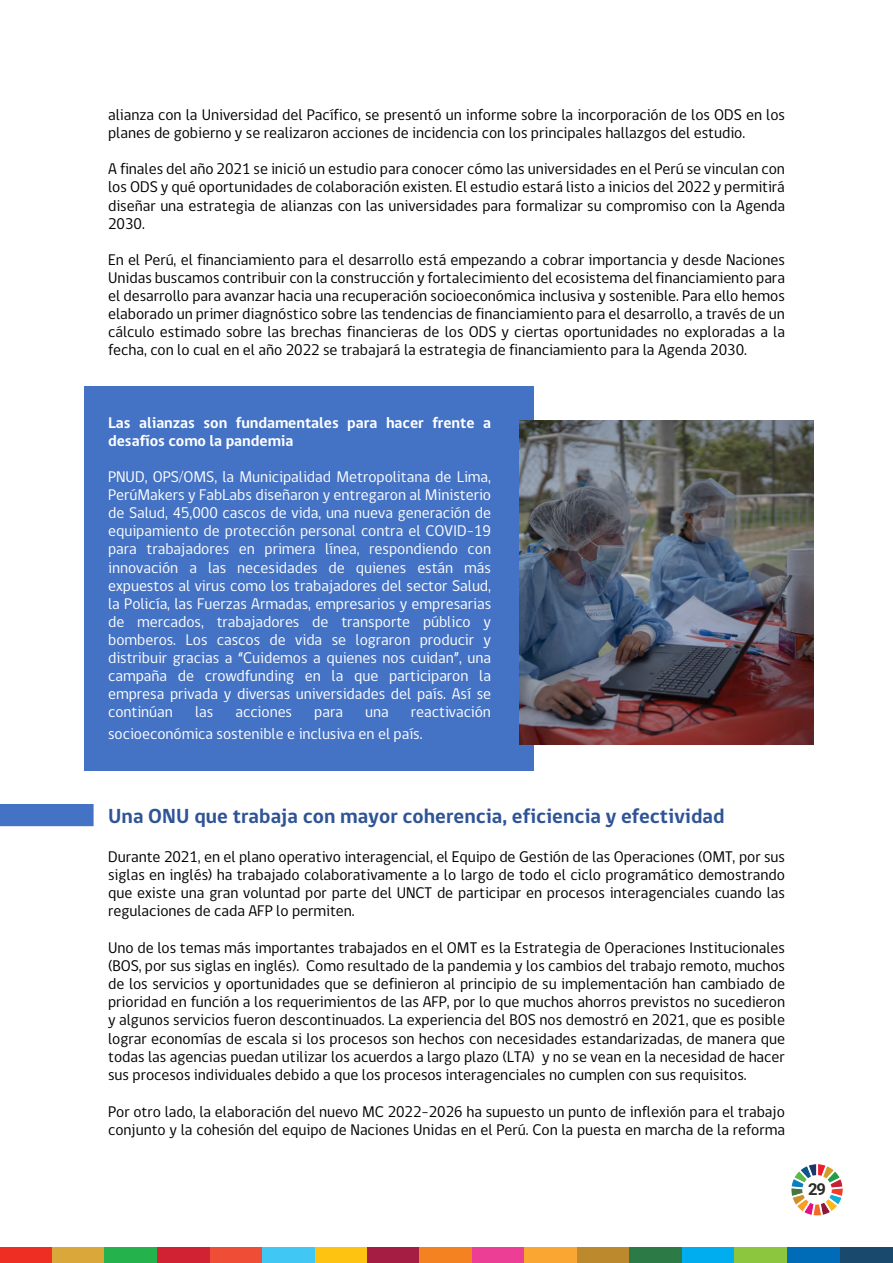
<style>
.page{position:relative;width:893px;height:1263px;background:#fff}
.page>*{position:absolute;margin:0;border:0;box-sizing:border-box;transform-origin:0 0}
.t1{font:700 20.85px "gob CL";letter-spacing:.005em;color:#2f5496}
.t2{font:700 16.5px "Roboto";color:#2b2c2c}
.t3{font:15.9px/18.1px "gob CL";letter-spacing:-.005em;color:#000;text-align:justify}
.t4{font:15.9px/18.1px "gob CL";letter-spacing:-.005em;color:#fff;text-align:justify}
.t5{font:700 15.9px/18.3px "gob CL";letter-spacing:-.005em;color:#fff}
</style>
<div class="page">
<div style="left:0;top:1247px;width:52px;height:16px;background:#ee2e22"></div>
<div style="left:52px;top:1247px;width:53px;height:16px;background:#daa73b"></div>
<div style="left:105px;top:1247px;width:52px;height:16px;background:#23b24b"></div>
<div style="left:157px;top:1247px;width:53px;height:16px;background:#d12233"></div>
<div style="left:210px;top:1247px;width:52px;height:16px;background:#ef4d35"></div>
<div style="left:262px;top:1247px;width:53px;height:16px;background:#40c7f4"></div>
<div style="left:315px;top:1247px;width:52px;height:16px;background:#fec210"></div>
<div style="left:367px;top:1247px;width:53px;height:16px;background:#a61d43"></div>
<div style="left:419px;top:1247px;width:53px;height:16px;background:#f58220"></div>
<div style="left:472px;top:1247px;width:52px;height:16px;background:#ed3e96"></div>
<div style="left:524px;top:1247px;width:53px;height:16px;background:#faa633"></div>
<div style="left:577px;top:1247px;width:52px;height:16px;background:#bc8a2c"></div>
<div style="left:629px;top:1247px;width:53px;height:16px;background:#2c7b46"></div>
<div style="left:682px;top:1247px;width:52px;height:16px;background:#00aeef"></div>
<div style="left:734px;top:1247px;width:53px;height:16px;background:#8bc63e"></div>
<div style="left:787px;top:1247px;width:52px;height:16px;background:#006cb7"></div>
<div style="left:839px;top:1247px;width:53px;height:16px;background:#19496d"></div>
<img style="left:791px;top:1164px;width:52px;height:52px">
<div style="left:85px;top:386px;width:449px;height:385px;background:#4472c4"></div>
<img style="left:519px;top:420px;width:294px;height:325px">
<div style="left:0;top:804px;width:94px;height:22px;background:#4472c4"></div>
<p class="t3" style="left:108px;top:106px;width:678px">alianza con la Universidad del Pacífico, se presentó un informe sobre la incorporación de los ODS en los planes de gobierno y se realizaron acciones de incidencia con los principales hallazgos del estudio.</p>
<p class="t3" style="left:108px;top:160px;width:678px">A finales del año 2021 se inició un estudio para conocer cómo las universidades en el Perú se vinculan con los ODS y qué oportunidades de colaboración existen. El estudio estará listo a inicios del 2022 y permitirá diseñar una estrategia de alianzas con las universidades para formalizar su compromiso con la Agenda 2030.</p>
<p class="t3" style="left:108px;top:251px;width:678px">En el Perú, el financiamiento para el desarrollo está empezando a cobrar importancia y desde Naciones Unidas buscamos contribuir con la construcción y fortalecimiento del ecosistema del financiamiento para el desarrollo para avanzar hacia una recuperación socioeconómica inclusiva y sostenible. Para ello hemos elaborado un primer diagnóstico sobre las tendencias de financiamiento para el desarrollo, a través de un cálculo estimado sobre las brechas financieras de los ODS y ciertas oportunidades no exploradas a la fecha, con lo cual en el año 2022 se trabajará la estrategia de financiamiento para la Agenda 2030.</p>
<p class="t5" style="left:108px;top:414px;width:384px">Las alianzas son fundamentales para hacer frente a desafíos como la pandemia</p>
<p class="t4" style="left:108px;top:468px;width:384px">PNUD, OPS/OMS, la Municipalidad Metropolitana de Lima, PerúMakers y FabLabs diseñaron y entregaron al Ministerio de Salud, 45,000 cascos de vida, una nueva generación de equipamiento de protección personal contra el COVID-19 para trabajadores en primera línea, respondiendo con innovación a las necesidades de quienes están más expuestos al virus como los trabajadores del sector Salud, la Policía, las Fuerzas Armadas, empresarios y empresarias de mercados, trabajadores de transporte público y bomberos. Los cascos de vida se lograron producir y distribuir gracias a “Cuidemos a quienes nos cuidan”, una campaña de crowdfunding en la que participaron la empresa privada y diversas universidades del país. Así se continúan</p>
<p class="t4" style="left:108px;top:702px;width:384px;line-height:21.6px;text-indent:303px">reactivación socioeconómica sostenible e inclusiva en el país.</p>
<p class="t4" style="left:195px;top:703px;width:20px">las</p>
<p class="t4" style="left:235px;top:703px;width:58px">acciones</p>
<p class="t4" style="left:314px;top:703px;width:30px">para</p>
<p class="t4" style="left:365px;top:703px;width:25px">una</p>
<h1 class="t1" style="left:108px;top:802px;width:618px">Una ONU que trabaja con mayor coherencia, eficiencia y efectividad</h1>
<p class="t3" style="left:108px;top:848px;width:678px">Durante 2021, en el plano operativo interagencial, el Equipo de Gestión de las Operaciones (OMT, por sus siglas en inglés) ha trabajado colaborativamente a lo largo de todo el ciclo programático demostrando que existe una gran voluntad por parte del UNCT de participar en procesos interagenciales cuando las regulaciones de cada AFP lo permiten.</p>
<p class="t3" style="left:108px;top:939px;width:678px">Uno de los temas más importantes trabajados en el OMT es la Estrategia de Operaciones Institucionales (BOS, por sus siglas en inglés). Como resultado de la pandemia y los cambios del trabajo remoto, muchos de los servicios y oportunidades que se definieron al principio de su implementación han cambiado de prioridad en función a los requerimientos de las AFP, por lo que muchos ahorros previstos no sucedieron y algunos servicios fueron descontinuados. La experiencia del BOS nos demostró en 2021, que es posible lograr economías de escala si los procesos son hechos con necesidades estandarizadas, de manera que todas las agencias puedan utilizar los acuerdos a largo plazo (LTA) y no se vean en la necesidad de hacer sus procesos individuales debido a que los procesos interagenciales no cumplen con sus requisitos.</p>
<p class="t3" style="left:108px;top:1103px;width:678px">Por otro lado, la elaboración del nuevo MC 2022-2026 ha supuesto un punto de inflexión para el trabajo conjunto y la cohesión del equipo de Naciones Unidas en el Perú. Con la puesta en marcha de la reforma</p>
<p class="t2" style="left:808px;top:1177px;width:20px">29</p>
</div>
